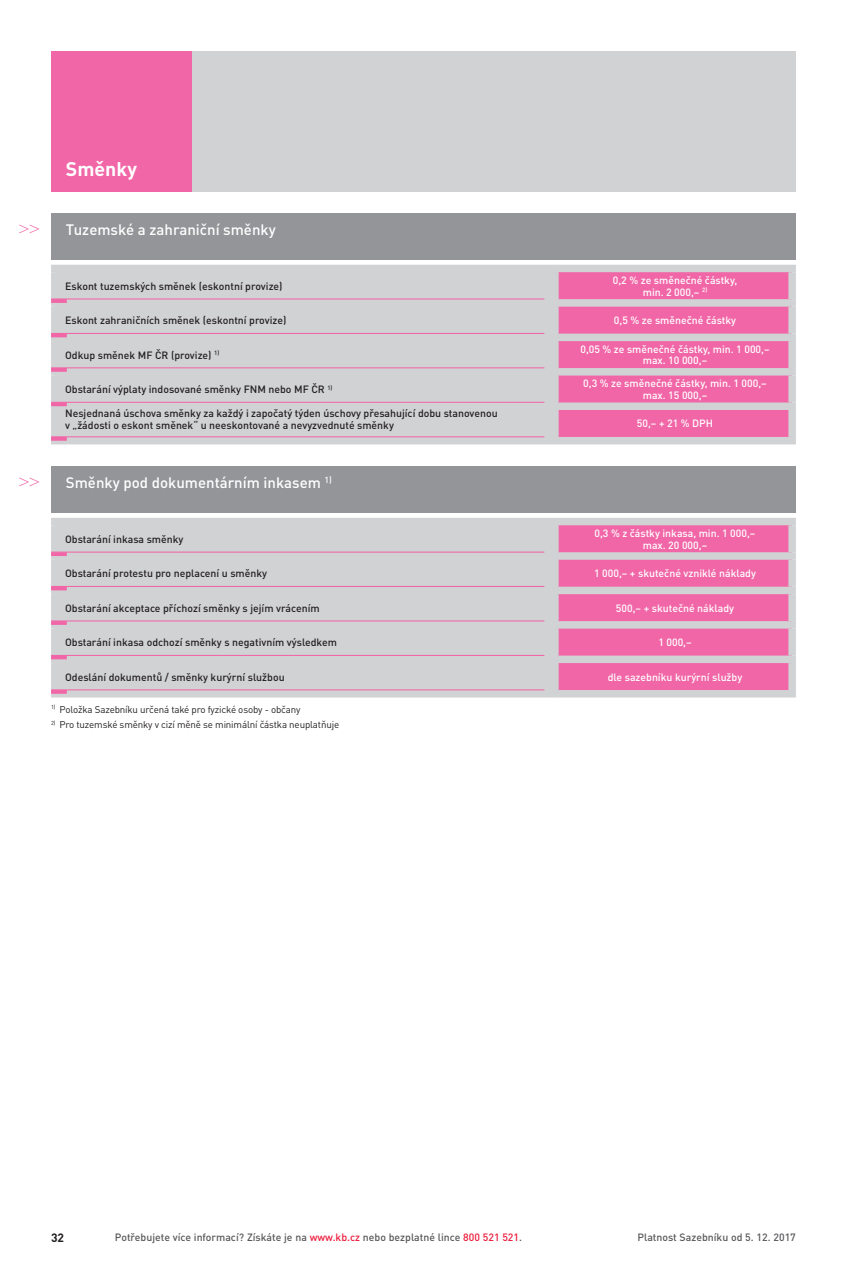
<style>
.page{position:relative;width:847px;height:1263px;background:#fff}
.page>*{position:absolute;margin:0;border:0;box-sizing:border-box;transform-origin:0 0}
.t1{font:700 19.5px "DIN Pro";color:#fff}
.t2{font:18px "Times New Roman";color:#f166a7}
.t3{font:500 15px "DIN Pro";color:#fff}
.t4{font:700 12px "DIN Pro";color:#231f20}
.t5{font:500 10.5px/11.7px "DIN Pro";color:#231f20}
.t6{font:500 10.5px/11.7px "DIN Pro";color:#fff;text-align:center}
.t7{font:500 10.5px "DIN Pro";color:#57585a}
.t8{font:9.75px "DIN Pro";letter-spacing:-.015em;color:#231f20}
.s1{color:#ed1a3a}
</style>
<div class="page">
<div style="left:191px;top:51px;width:604px;height:140px;background:#d1d2d4"></div>
<div style="left:51px;top:51px;width:140px;height:140px;background:#f166a7"></div>
<div style="left:51px;top:213px;width:744px;height:46px;background:#939598"></div>
<div style="left:51px;top:466px;width:744px;height:46px;background:#939598"></div>
<div style="left:59px;top:272px;width:498px;height:165px;background:#d1d2d4"></div>
<div style="left:557px;top:272px;width:231px;height:165px;background:#f166a7"></div>
<div style="left:51px;top:265px;width:506px;height:7px;background:#d1d2d4"></div>
<div style="left:51px;top:272px;width:8px;height:27px;background:#d1d2d4"></div>
<div style="left:557px;top:265px;width:238px;height:7px;background:#d1d2d4"></div>
<div style="left:788px;top:272px;width:7px;height:27px;background:#d1d2d4"></div>
<div style="left:51px;top:299px;width:506px;height:8px;background:#d1d2d4"></div>
<div style="left:51px;top:307px;width:8px;height:27px;background:#d1d2d4"></div>
<div style="left:557px;top:299px;width:238px;height:8px;background:#d1d2d4"></div>
<div style="left:788px;top:307px;width:7px;height:27px;background:#d1d2d4"></div>
<div style="left:51px;top:334px;width:506px;height:7px;background:#d1d2d4"></div>
<div style="left:51px;top:341px;width:8px;height:27px;background:#d1d2d4"></div>
<div style="left:557px;top:334px;width:238px;height:7px;background:#d1d2d4"></div>
<div style="left:788px;top:341px;width:7px;height:27px;background:#d1d2d4"></div>
<div style="left:51px;top:368px;width:506px;height:8px;background:#d1d2d4"></div>
<div style="left:51px;top:376px;width:8px;height:26px;background:#d1d2d4"></div>
<div style="left:557px;top:368px;width:238px;height:8px;background:#d1d2d4"></div>
<div style="left:788px;top:376px;width:7px;height:26px;background:#d1d2d4"></div>
<div style="left:51px;top:402px;width:506px;height:8px;background:#d1d2d4"></div>
<div style="left:51px;top:410px;width:8px;height:27px;background:#d1d2d4"></div>
<div style="left:557px;top:402px;width:238px;height:8px;background:#d1d2d4"></div>
<div style="left:788px;top:410px;width:7px;height:27px;background:#d1d2d4"></div>
<div style="left:51px;top:437px;width:506px;height:7px;background:#d1d2d4"></div>
<div style="left:557px;top:437px;width:238px;height:7px;background:#d1d2d4"></div>
<div style="left:59px;top:525px;width:498px;height:165px;background:#d1d2d4"></div>
<div style="left:557px;top:525px;width:231px;height:165px;background:#f166a7"></div>
<div style="left:51px;top:518px;width:506px;height:7px;background:#d1d2d4"></div>
<div style="left:51px;top:525px;width:8px;height:27px;background:#d1d2d4"></div>
<div style="left:557px;top:518px;width:238px;height:7px;background:#d1d2d4"></div>
<div style="left:788px;top:525px;width:7px;height:27px;background:#d1d2d4"></div>
<div style="left:51px;top:552px;width:506px;height:8px;background:#d1d2d4"></div>
<div style="left:51px;top:560px;width:8px;height:27px;background:#d1d2d4"></div>
<div style="left:557px;top:552px;width:238px;height:8px;background:#d1d2d4"></div>
<div style="left:788px;top:560px;width:7px;height:27px;background:#d1d2d4"></div>
<div style="left:51px;top:587px;width:506px;height:7px;background:#d1d2d4"></div>
<div style="left:51px;top:594px;width:8px;height:27px;background:#d1d2d4"></div>
<div style="left:557px;top:587px;width:238px;height:7px;background:#d1d2d4"></div>
<div style="left:788px;top:594px;width:7px;height:27px;background:#d1d2d4"></div>
<div style="left:51px;top:621px;width:506px;height:8px;background:#d1d2d4"></div>
<div style="left:51px;top:629px;width:8px;height:27px;background:#d1d2d4"></div>
<div style="left:557px;top:621px;width:238px;height:8px;background:#d1d2d4"></div>
<div style="left:788px;top:629px;width:7px;height:27px;background:#d1d2d4"></div>
<div style="left:51px;top:656px;width:506px;height:7px;background:#d1d2d4"></div>
<div style="left:51px;top:663px;width:8px;height:27px;background:#d1d2d4"></div>
<div style="left:557px;top:656px;width:238px;height:7px;background:#d1d2d4"></div>
<div style="left:788px;top:663px;width:7px;height:27px;background:#d1d2d4"></div>
<div style="left:51px;top:690px;width:506px;height:7px;background:#d1d2d4"></div>
<div style="left:557px;top:690px;width:238px;height:7px;background:#d1d2d4"></div>
<hr style="left:51px;top:298px;width:493px;height:1px;background:#f166a7">
<hr style="left:51px;top:299px;width:16px;height:4px;background:#ee6eaa">
<hr style="left:51px;top:552px;width:493px;height:1px;background:#f166a7">
<hr style="left:51px;top:552px;width:16px;height:4px;background:#f166a7">
<hr style="left:51px;top:586px;width:493px;height:1px;background:#f166a7">
<hr style="left:51px;top:587px;width:16px;height:3px;background:#f166a7">
<hr style="left:51px;top:620px;width:493px;height:1px;background:#f166a7">
<hr style="left:51px;top:621px;width:16px;height:4px;background:#f166a7">
<hr style="left:51px;top:655px;width:493px;height:1px;background:#f166a7">
<hr style="left:51px;top:656px;width:16px;height:3px;background:#f166a7">
<hr style="left:51px;top:689px;width:493px;height:1px;background:#f166a7">
<svg style="left:51px;top:690px;width:16px;height:4px"></svg>
<hr style="left:51px;top:333px;width:493px;height:1px;background:#f166a7">
<hr style="left:51px;top:334px;width:16px;height:3px;background:#f166a7">
<hr style="left:51px;top:367px;width:493px;height:1px;background:#f166a7">
<svg style="left:51px;top:368px;width:16px;height:4px"></svg>
<hr style="left:51px;top:402px;width:493px;height:1px;background:#f166a7">
<hr style="left:51px;top:402px;width:16px;height:4px;background:#f166a7">
<hr style="left:51px;top:436px;width:493px;height:1px;background:#f166a7">
<svg style="left:51px;top:437px;width:16px;height:4px"></svg>
<h2 class="t2" style="left:19px;top:217px;width:22px">&gt;&gt;</h2>
<h1 class="t1" style="left:66px;top:156px;width:72px">Směnky</h1>
<h3 class="t3" style="left:66px;top:219px;width:211px">Tuzemské a zahraniční směnky</h3>
<p class="t5" style="left:65px;top:280px;width:219px">Eskont tuzemských směnek (eskontní provize)</p>
<p class="t6" style="left:612px;top:274px;width:126px">0,2 % ze směnečné částky, min. 2 000,– <sup>2)</sup></p>
<p class="t5" style="left:65px;top:314px;width:223px">Eskont zahraničních směnek (eskontní provize)</p>
<p class="t6" style="left:613px;top:314px;width:124px">0,5 % ze směnečné částky</p>
<p class="t5" style="left:65px;top:348px;width:156px">Odkup směnek MF ČR (provize) <sup>1)</sup></p>
<p class="t6" style="left:580px;top:343px;width:191px">0,05 % ze směnečné částky, min. 1 000,– max. 10 000,–</p>
<p class="t5" style="left:65px;top:383px;width:269px">Obstarání výplaty indosované směnky FNM nebo MF ČR <sup>1)</sup></p>
<p class="t6" style="left:583px;top:377px;width:185px">0,3 % ze směnečné částky, min. 1 000,– max. 15 000,–</p>
<p class="t5" style="left:65px;top:407px;width:434px">Nesjednaná úschova směnky za každý i započatý týden úschovy přesahující dobu stanovenou v „žádosti o eskont směnek“ u neeskontované a nevyzvednuté směnky</p>
<p class="t6" style="left:636px;top:417px;width:78px">50,– + 21 % DPH</p>
<h2 class="t2" style="left:19px;top:470px;width:22px">&gt;&gt;</h2>
<h3 class="t3" style="left:66px;top:472px;width:267px">Směnky pod dokumentárním inkasem <sup>1)</sup></h3>
<p class="t5" style="left:65px;top:533px;width:120px">Obstarání inkasa směnky</p>
<p class="t6" style="left:594px;top:527px;width:162px">0,3 % z částky inkasa, min. 1 000,– max. 20 000,–</p>
<p class="t5" style="left:65px;top:567px;width:203px">Obstarání protestu pro neplacení u směnky</p>
<p class="t6" style="left:593px;top:567px;width:163px">1 000,– + skutečné vzniklé náklady</p>
<p class="t5" style="left:65px;top:602px;width:256px">Obstarání akceptace příchozí směnky s jejím vrácením</p>
<p class="t6" style="left:615px;top:602px;width:120px">500,– + skutečné náklady</p>
<p class="t5" style="left:65px;top:636px;width:273px">Obstarání inkasa odchozí směnky s negativním výsledkem</p>
<p class="t6" style="left:658px;top:636px;width:35px">1 000,–</p>
<p class="t5" style="left:65px;top:670px;width:221px">Odeslání dokumentů / směnky kurýrní službou</p>
<p class="t6" style="left:607px;top:670px;width:136px">dle sazebníku kurýrní služby</p>
<p class="t8" style="left:51px;top:702px;width:251px"><sup>1)</sup> Položka Sazebníku určená také pro fyzické osoby - občany</p>
<p class="t8" style="left:51px;top:718px;width:289px"><sup>2)</sup> Pro tuzemské směnky v cizí měně se minimální částka neuplatňuje</p>
<p class="t4" style="left:51px;top:1229px;width:15px">32</p>
<p class="t7" style="left:115px;top:1230px;width:408px">Potřebujete více informací? Získáte je na <span class="s1">www.kb.cz</span> nebo bezplatné lince <span class="s1">800 521 521</span>.</p>
<p class="t7" style="left:637px;top:1230px;width:160px">Platnost Sazebníku od 5. 12. 2017</p>
</div>
